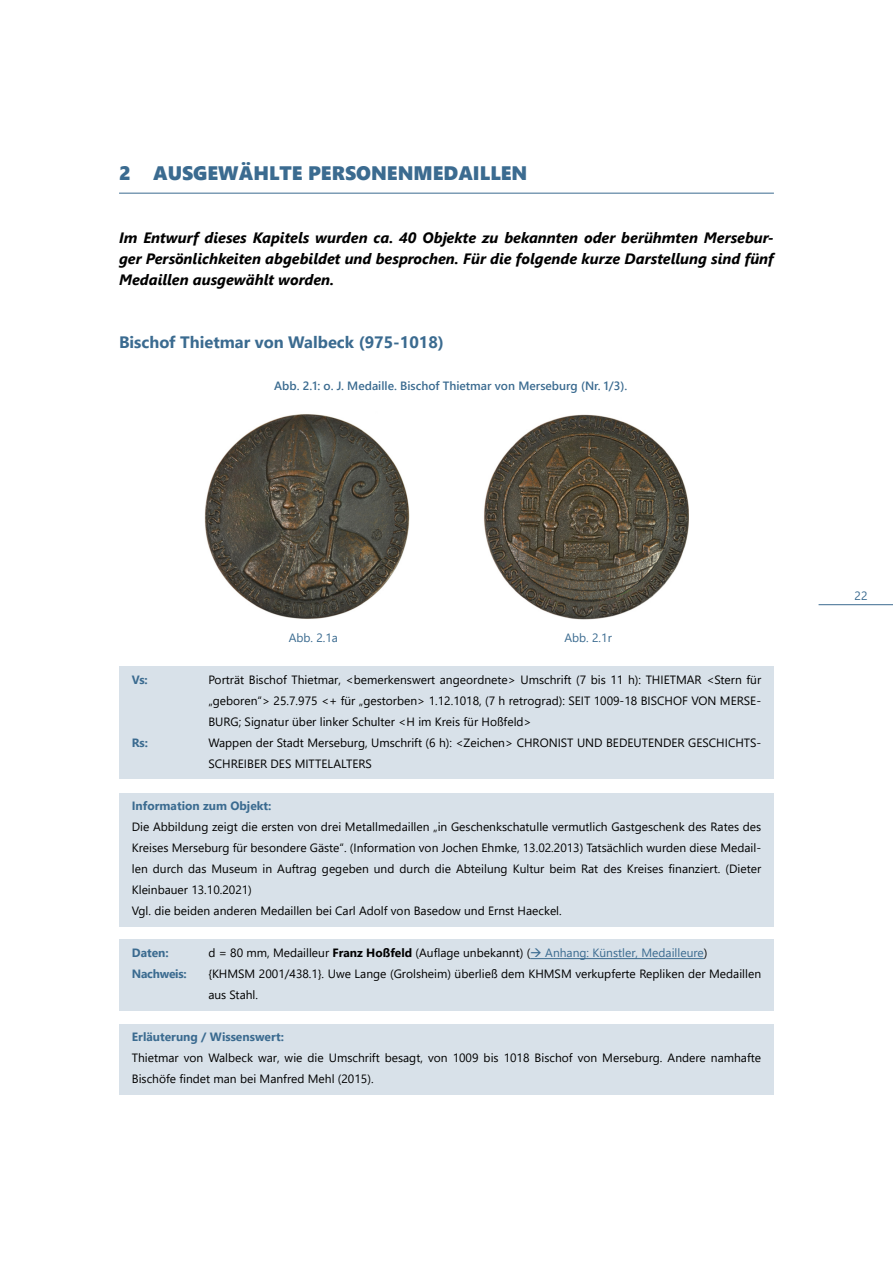
<style>
.page{position:relative;width:893px;height:1263px;background:#fff}
.page>*{position:absolute;margin:0;border:0;box-sizing:border-box;transform-origin:0 0}
.t1{font:19.5px "Segoe UI Black";color:#3b6b90}
.t2{font:700 16.5px "Segoe UI";color:#3b6b90}
.t3{font:italic 700 15px/21px "Segoe UI";color:#000;text-align:justify}
.t4{font:12px/21px "Segoe UI";color:#000}
.t5{font:600 12px "Segoe UI";color:#3b6b90}
.t6{font:700 12px "Segoe UI";color:#3b6b90}
.t7{font:12px "Segoe UI";color:#3b6b90}
.t8{font:700 12px "Segoe UI";letter-spacing:-.02em;color:#3b6b90}
.s1{font-weight:700}
.s2{color:#3b6b90}
</style>
<div class="page">
<hr style="left:819px;top:604px;width:74px;height:1px;background:#3b6b90">
<hr style="left:119px;top:193px;width:655px;height:1px;background:#3b6b90">
<div style="left:119px;top:667px;width:655px;height:70px;background:#d8e1e9"></div>
<div style="left:119px;top:730px;width:655px;height:49px;background:#d8e1e9"></div>
<div style="left:119px;top:793px;width:655px;height:28px;background:#d8e1e9"></div>
<div style="left:119px;top:814px;width:655px;height:91px;background:#d8e1e9"></div>
<div style="left:119px;top:898px;width:655px;height:28px;background:#d8e1e9"></div>
<div style="left:119px;top:939px;width:655px;height:29px;background:#d8e1e9"></div>
<hr style="left:530px;top:958px;width:174px;height:1px;background:#3b6b90">
<div style="left:119px;top:961px;width:655px;height:49px;background:#d8e1e9"></div>
<div style="left:119px;top:1024px;width:655px;height:28px;background:#d8e1e9"></div>
<div style="left:119px;top:1045px;width:655px;height:49px;background:#d8e1e9"></div>
<img style="left:204px;top:414px;width:206px;height:205px">
<img style="left:484px;top:414px;width:205px;height:206px">
<h1 class="t1" style="left:119px;top:159px;width:410px">2 AUSGEWÄHLTE PERSONENMEDAILLEN</h1>
<p class="t3" style="left:119px;top:225px;width:656px">Im Entwurf dieses Kapitels wurden ca. 40 Objekte zu bekannten oder berühmten Mersebur&shy;ger Persönlichkeiten abgebildet und besprochen. Für die folgende kurze Darstellung sind fünf Medaillen ausgewählt worden.</p>
<h2 class="t2" style="left:119px;top:327px;width:326px">Bischof Thietmar von Walbeck (975-1018)</h2>
<p class="t5" style="left:274px;top:374px;width:354px">Abb. 2.1: o. J. Medaille. Bischof Thietmar von Merseburg (Nr. 1/3).</p>
<p class="t7" style="left:289px;top:626px;width:51px">Abb. 2.1a</p>
<p class="t7" style="left:564px;top:626px;width:49px">Abb. 2.1r</p>
<p class="t6" style="left:132px;top:668px;width:18px">Vs:</p>
<p class="t4" style="left:208px;top:668px;width:554px;text-align:justify">Porträt Bischof Thietmar, &lt;bemerkenswert angeordnete&gt; Umschrift (7 bis 11 h): THIETMAR &lt;Stern für „geboren“&gt; 25.7.975 &lt;+ für „gestorben&gt; 1.12.1018, (7 h retrograd): SEIT 1009-18 BISCHOF VON MERSE-BURG; Signatur über linker Schulter &lt;H im Kreis für Hoßfeld&gt;</p>
<p class="t6" style="left:132px;top:731px;width:18px">Rs:</p>
<p class="t4" style="left:208px;top:731px;width:554px">Wappen der Stadt Merseburg, Umschrift (6 h): &lt;Zeichen&gt; CHRONIST UND BEDEUTENDER GESCHICHTS-<br>SCHREIBER DES MITTELALTERS</p>
<p class="t6" style="left:132px;top:794px;width:141px">Information zum Objekt:</p>
<p class="t4" style="left:132px;top:815px;width:631px">Die Abbildung zeigt die ersten von drei Metallmedaillen „in Geschenkschatulle vermutlich Gastgeschenk des Rates des Kreises Merseburg für besondere Gäste“. (Information von Jochen Ehmke, 13.02.2013) Tatsächlich wurden diese Medail&shy;len durch das Museum in Auftrag gegeben und durch die Abteilung Kultur beim Rat des Kreises finanziert. (Dieter Kleinbauer 13.10.2021)<br>Vgl. die beiden anderen Medaillen bei Carl Adolf von Basedow und Ernst Haeckel.</p>
<p class="t6" style="left:132px;top:941px;width:38px">Daten:</p>
<p class="t4" style="left:208px;top:941px;width:501px">d = 80 mm, Medailleur <span class="s1">Franz Hoßfeld</span> (Auflage unbekannt) (<span class="s2">→ Anhang: Künstler, Medailleure</span>)</p>
<p class="t8" style="left:132px;top:962px;width:56px">Nachweis:</p>
<p class="t4" style="left:208px;top:962px;width:554px">{KHMSM 2001/438.1}. Uwe Lange (Grolsheim) überließ dem KHMSM verkupferte Repliken der Medaillen aus Stahl.</p>
<p class="t6" style="left:132px;top:1025px;width:154px">Erläuterung / Wissenswert:</p>
<p class="t4" style="left:132px;top:1046px;width:631px">Thietmar von Walbeck war, wie die Umschrift besagt, von 1009 bis 1018 Bischof von Merseburg. Andere namhafte<br>Bischöfe findet man bei Manfred Mehl (2015).</p>
<p class="t7" style="left:854px;top:584px;width:14px">22</p>
</div>
